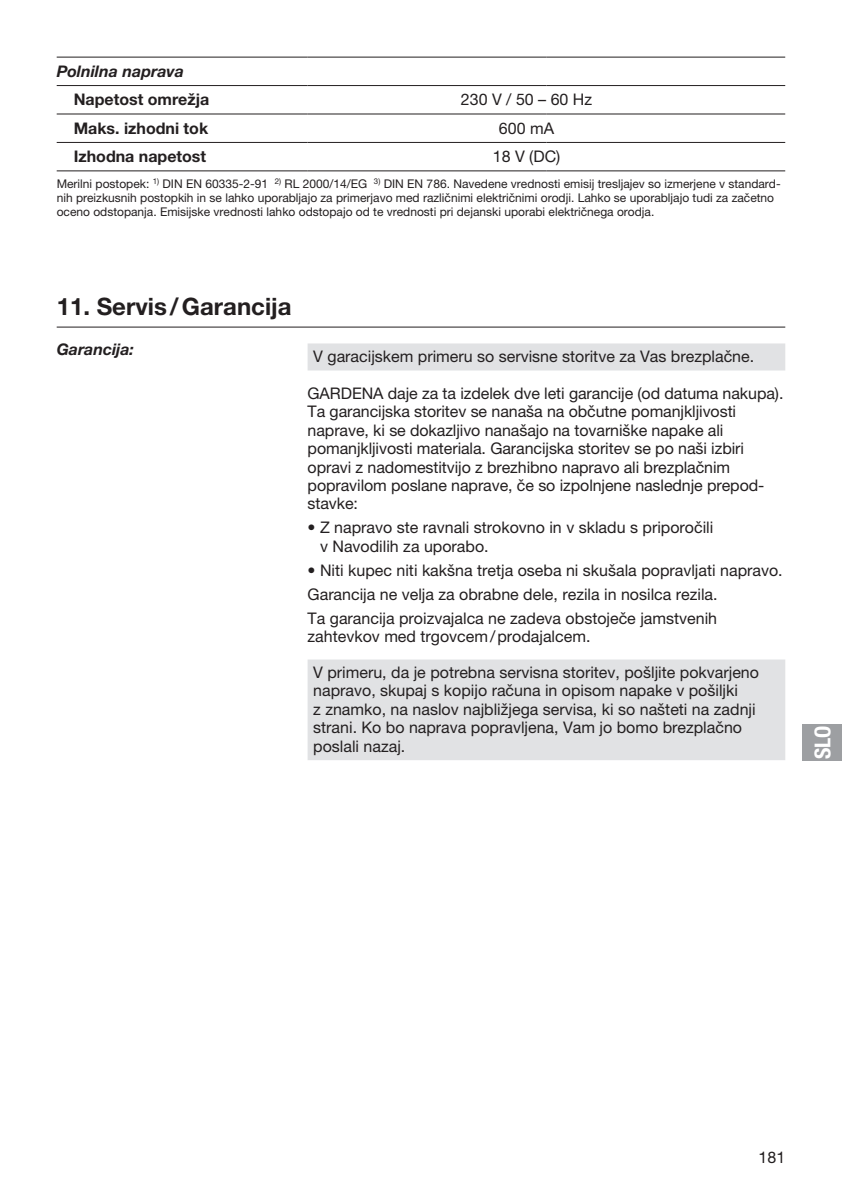
<style>
.page{position:relative;width:842px;height:1191px;background:#fff}
.page>*{position:absolute;margin:0;border:0;box-sizing:border-box;transform-origin:0 0}
.t1{font:700 24px "GARDENA Pro";color:#231f20}
.t2{font:22px "GARDENA Pro Bo Cond";color:#fff}
.t3{font:16px/18.4px "GARDENA Pro";color:#231f20}
.t4{font:700 16px "GARDENA Pro";color:#231f20}
.t5{font:italic 700 16px "GARDENA Pro";color:#231f20}
.t6{font:12px/14px "GARDENA Pro";color:#231f20}
</style>
<div class="page">
<hr style="left:57px;top:170px;width:251px;height:1px;background:#231f20">
<hr style="left:308px;top:170px;width:238px;height:1px;background:#231f20">
<hr style="left:546px;top:170px;width:239px;height:1px;background:#231f20">
<hr style="left:57px;top:57px;width:251px;height:1px;background:#231f20">
<hr style="left:308px;top:57px;width:238px;height:1px;background:#231f20">
<hr style="left:546px;top:57px;width:239px;height:1px;background:#231f20">
<hr style="left:57px;top:85px;width:251px;height:1px;background:#231f20">
<hr style="left:308px;top:85px;width:238px;height:1px;background:#231f20">
<hr style="left:546px;top:85px;width:239px;height:1px;background:#231f20">
<hr style="left:57px;top:114px;width:251px;height:1px;background:#231f20">
<hr style="left:308px;top:114px;width:238px;height:1px;background:#231f20">
<hr style="left:546px;top:114px;width:239px;height:1px;background:#231f20">
<hr style="left:57px;top:142px;width:251px;height:1px;background:#231f20">
<hr style="left:308px;top:142px;width:238px;height:1px;background:#231f20">
<hr style="left:546px;top:142px;width:239px;height:1px;background:#231f20">
<svg style="left:308px;top:343px;width:477px;height:417px"></svg>
<hr style="left:57px;top:326px;width:728px;height:1px;background:#231f20">
<div style="left:802px;top:724px;width:40px;height:36px;background:#9d9fa2"></div>
<p class="t5" style="left:57px;top:61px;width:129px">Polnilna naprava</p>
<p class="t4" style="left:74px;top:90px;width:137px">Napetost omrežja</p>
<p class="t3" style="left:461px;top:90px;width:133px">230 V / 50 – 60 Hz</p>
<p class="t4" style="left:74px;top:118px;width:136px">Maks. izhodni tok</p>
<p class="t3" style="left:499px;top:119px;width:57px">600 mA</p>
<p class="t4" style="left:74px;top:147px;width:134px">Izhodna napetost</p>
<p class="t3" style="left:493px;top:147px;width:69px">18 V (DC)</p>
<p class="t6" style="left:57px;top:176px;width:725px">Merilni postopek: <sup>1)</sup> DIN EN 60335-2-91 <sup>2)</sup> RL 2000/14/EG <sup>3)</sup> DIN EN 786. Navedene vrednosti emisij tresljajev so izmerjene v standard&shy;nih preizkusnih postopkih in se lahko uporabljajo za primerjavo med različnimi električnimi orodji. Lahko se uporabljajo tudi za začetno oceno odstopanja. Emisijske vrednosti lahko odstopajo od te vrednosti pri dejanski uporabi električnega orodja.</p>
<h1 class="t1" style="left:57px;top:292px;width:236px">11. Servis/Garancija</h1>
<p class="t5" style="left:57px;top:339px;width:79px">Garancija:</p>
<p class="t3" style="left:313px;top:347px;width:442px">V garacijskem primeru so servisne storitve za Vas brezplačne.</p>
<p class="t3" style="left:308px;top:384px;width:477px">GARDENA daje za ta izdelek dve leti garancije (od datuma nakupa).<br>Ta garancijska storitev se nanaša na občutne pomanjkljivosti naprave, ki se dokazljivo nanašajo na tovarniške napake ali pomanjkljivosti materiala. Garancijska storitev se po naši izbiri opravi z nadomestitvijo z brezhibno napravo ali brezplačnim popravilom poslane naprave, če so izpolnjene naslednje prepod&shy;stavke:</p>
<p class="t3" style="left:320px;top:518px;width:395px;text-indent:-12px">• Z napravo ste ravnali strokovno in v skladu s priporočili v Navodilih za uporabo.</p>
<p class="t3" style="left:308px;top:558px;width:477px;line-height:24px">• Niti kupec niti kakšna tretja oseba ni skušala popravljati napravo.<br>Garancija ne velja za obrabne dele, rezila in nosilca rezila.<br>Ta garancija proizvajalca ne zadeva obstoječe jamstvenih</p>
<p class="t3" style="left:308px;top:627px;width:284px">zahtevkov med trgovcem/prodajalcem.</p>
<p class="t3" style="left:313px;top:663px;width:447px">V primeru, da je potrebna servisna storitev, pošljite pokvarjeno napravo, skupaj s kopijo računa in opisom napake v pošiljki<br>z znamko, na naslov najbližjega servisa, ki so našteti na zadnji strani. Ko bo naprava popravljena, Vam jo bomo brezplačno poslali nazaj.</p>
<h2 class="t2" style="left:809px;top:759px;width:35px;rotate:-90deg">SLO</h2>
<p class="t3" style="left:759px;top:1147px;width:28px">181</p>
</div>
